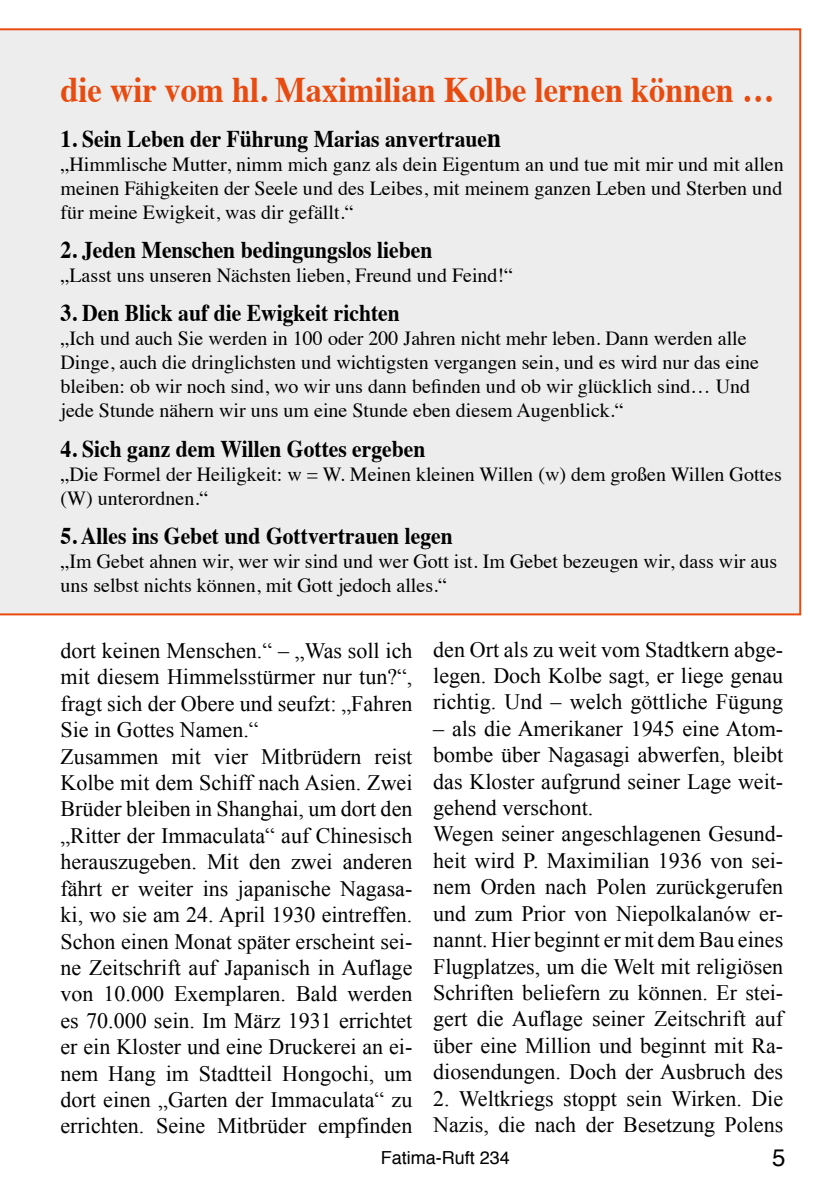
<style>
.page{position:relative;width:840px;height:1191px;background:#fff}
.page>*{position:absolute;margin:0;border:0;box-sizing:border-box;transform-origin:0 0}
.t1{font:700 36px "Times";color:#e84b0f;scale:.9 1}
.t2{font:700 24px "Times";color:#000;scale:.9 1}
.t3{font:24px "Helvetica";color:#000}
.t4{font:22px/26.4px "Times New Roman";color:#000}
.t5{font:20px/24px "Times";color:#000}
.t6{font:18px "Helvetica";color:#000}
.s1{font-size:28px}
</style>
<div class="page">
<div style="left:0;top:28px;width:800px;height:587px;background:#ededed"></div>
<h1 class="t1" style="left:60px;top:55px;width:794px">die wir vom hl. Maximilian Kolbe lernen können …</h1>
<p class="t2" style="left:60px;top:116px;width:491px">1. Sein Leben der Führung Marias anvertraue<span class="s1">n</span></p>
<p class="t5" style="left:60px;top:150px;width:724px;text-align:justify">„Himmlische Mutter, nimm mich ganz als dein Eigentum an und tue mit mir und mit allen meinen Fähigkeiten der Seele und des Leibes, mit meinem ganzen Leben und Sterben und für meine Ewigkeit, was dir gefällt.“</p>
<p class="t2" style="left:60px;top:227px;width:414px">2. Jeden Menschen bedingungslos lieben</p>
<p class="t5" style="left:60px;top:261px;width:454px">„Lasst uns unseren Nächsten lieben, Freund und Feind!“</p>
<p class="t2" style="left:60px;top:290px;width:378px">3. Den Blick auf die Ewigkeit richten</p>
<p class="t5" style="left:60px;top:325px;width:699px">„Ich und auch Sie werden in 100 oder 200 Jahren nicht mehr leben. Dann werden alle Dinge, auch die dringlichsten und wichtigsten vergangen sein, und es wird nur das eine bleiben: ob wir noch sind, wo wir uns dann befinden und ob wir glücklich sind… Und jede Stunde nähern wir uns um eine Stunde eben diesem Augenblick.“</p>
<p class="t2" style="left:60px;top:425px;width:407px">4. Sich ganz dem Willen Gottes ergeben</p>
<p class="t5" style="left:60px;top:460px;width:722px">„Die Formel der Heiligkeit: w = W. Meinen kleinen Willen (w) dem großen Willen Gottes (W) unterordnen.“</p>
<p class="t2" style="left:60px;top:513px;width:437px">5. Alles ins Gebet und Gottvertrauen legen</p>
<p class="t5" style="left:60px;top:547px;width:717px">„Im Gebet ahnen wir, wer wir sind und wer Gott ist. Im Gebet bezeugen wir, dass wir aus uns selbst nichts können, mit Gott jedoch alles.“</p>
<p class="t4" style="left:60px;top:637px;width:353px">dort keinen Menschen.“ – „Was soll ich mit diesem Himmelsstürmer nur tun?“, fragt sich der Obere und seufzt: „Fahren Sie in Gottes Namen.“<br>Zusammen mit vier Mitbrüdern reist Kolbe mit dem Schiff nach Asien. Zwei Brüder bleiben in Shanghai, um dort den „Ritter der Immaculata“ auf Chinesisch herauszugeben. Mit den zwei anderen fährt er weiter ins japanische Nagasa&shy;ki, wo sie am 24. April 1930 eintreffen.<br>Schon einen Monat später erscheint sei&shy;ne Zeitschrift auf Japanisch in Auflage von 10.000 Exemplaren. Bald werden es 70.000 sein. Im März 1931 errichtet er ein Kloster und eine Druckerei an ei&shy;nem Hang im Stadtteil Hongochi, um dort einen „Garten der Immaculata“ zu errichten. Seine Mitbrüder empfinden</p>
<p class="t4" style="left:433px;top:635px;width:351px;text-align:justify">den Ort als zu weit vom Stadtkern abge&shy;legen. Doch Kolbe sagt, er liege genau richtig. Und – welch göttliche Fügung</p>
<p class="t4" style="left:433px;top:715px;width:351px">– als die Amerikaner 1945 eine Atom&shy;bombe über Nagasagi abwerfen, bleibt das Kloster aufgrund seiner Lage weit&shy;gehend verschont.<br>Wegen seiner angeschlagenen Gesund&shy;heit wird P. Maximilian 1936 von sei&shy;nem Orden nach Polen zurückgerufen und zum Prior von Niepolkalanów er&shy;nannt. Hier beginnt er mit dem Bau eines Flugplatzes, um die Welt mit religiösen Schriften beliefern zu können. Er stei&shy;gert die Auflage seiner Zeitschrift auf über eine Million und beginnt mit Ra&shy;diosendungen. Doch der Ausbruch des</p>
<p class="t4" style="left:433px;top:1084px;width:351px">2. Weltkriegs stoppt sein Wirken. Die<br>Nazis, die nach der Besetzung Polens</p>
<p class="t6" style="left:380px;top:1142px;width:130px">Fatima-Ruft 234</p>
<p class="t3" style="left:771px;top:1137px;width:15px">5</p>
</div>
